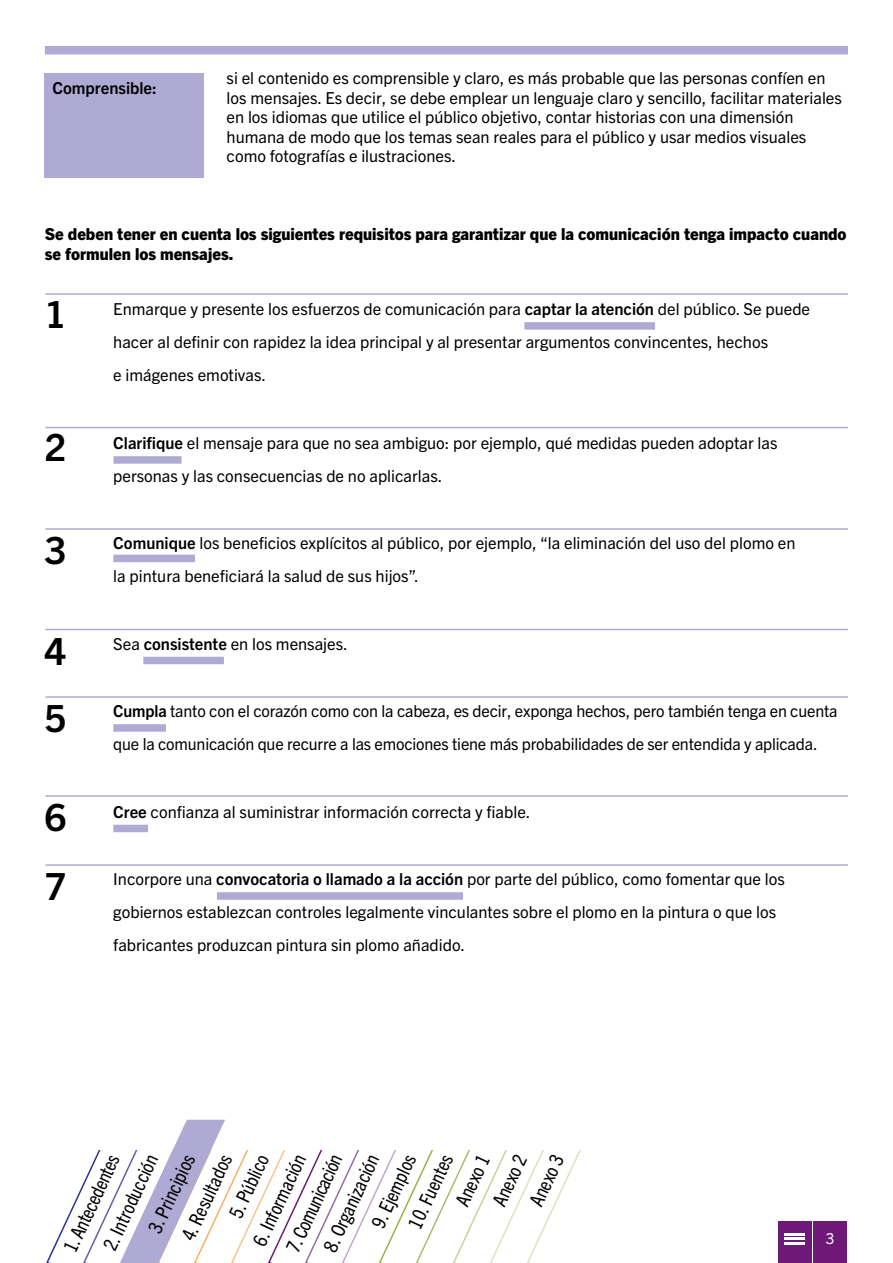
<style>
.page{position:relative;width:893px;height:1263px;background:#fff}
.page>*{position:absolute;margin:0;border:0;box-sizing:border-box;transform-origin:0 0}
.Headline_1{font:700 37.5px "Trade Gothic Next LT Pro";color:#000}
.t1{font:condensed 19.5px "Trade Gothic Next LT Pro";color:#000}
.Body_text{font:16.5px/33px "Trade Gothic Next LT Pro";color:#000}
.Sub-sub_heading{font:800 16.5px/19.5px "Trade Gothic Next LT Pro";color:#000}
.Sub-sub_heading-2{font:700 16.5px "Trade Gothic Next LT Pro";color:#000}
.t2{font:15px "Trade Gothic Next LT Pro";color:#fff}
.s1{font-weight:700}
</style>
<div class="page">
<div style="left:113px;top:456px;width:69px;height:8px;background:#afaad3"></div>
<div style="left:524px;top:322px;width:131px;height:8px;background:#afaad3"></div>
<svg style="left:46px;top:1119px;width:535px;height:144px"></svg>
<div style="left:45px;top:46px;width:803px;height:9px;background:#afaad3"></div>
<div style="left:45px;top:74px;width:159px;height:104px;background:#afaad3"></div>
<hr style="left:45px;top:293px;width:803px;height:2px;background:#afaad3">
<hr style="left:45px;top:427px;width:803px;height:1px;background:#afaad3">
<hr style="left:45px;top:528px;width:803px;height:2px;background:#afaad3">
<hr style="left:45px;top:629px;width:803px;height:1px;background:#afaad3">
<hr style="left:45px;top:696px;width:803px;height:2px;background:#afaad3">
<hr style="left:45px;top:795px;width:803px;height:2px;background:#afaad3">
<hr style="left:45px;top:864px;width:803px;height:2px;background:#afaad3">
<div style="left:113px;top:555px;width:82px;height:7px;background:#afaad3"></div>
<div style="left:143px;top:657px;width:81px;height:7px;background:#afaad3"></div>
<div style="left:113px;top:724px;width:53px;height:8px;background:#afaad3"></div>
<div style="left:113px;top:825px;width:35px;height:7px;background:#afaad3"></div>
<div style="left:217px;top:892px;width:246px;height:8px;background:#afaad3"></div>
<div style="left:813px;top:1221px;width:33px;height:42px;background:#6e1978"></div>
<div style="left:778px;top:1221px;width:33px;height:42px;background:#6e1978"></div>
<hr style="left:784px;top:1233px;width:20px;height:2px;background:#fff">
<hr style="left:784px;top:1237px;width:20px;height:3px;background:#fff">
<hr style="left:784px;top:1242px;width:20px;height:3px;background:#fff">
<p class="Sub-sub_heading-2" style="left:52px;top:77px;width:106px">Comprensible:</p>
<p class="Body_text" style="left:227px;top:67px;width:617px;line-height:19.5px">si el contenido es comprensible y claro, es más probable que las personas confíen en los mensajes. Es decir, se debe emplear un lenguaje claro y sencillo, facilitar materiales en los idiomas que utilice el público objetivo, contar historias con una dimensión humana de modo que los temas sean reales para el público y usar medios visuales como fotografías e ilustraciones.</p>
<p class="Sub-sub_heading" style="left:45px;top:223px;width:803px">Se deben tener en cuenta los siguientes requisitos para garantizar que la comunicación tenga impacto cuando se formulen los mensajes.</p>
<p class="Headline_1" style="left:45px;top:288px;width:23px">1</p>
<p class="Body_text" style="left:113px;top:292px;width:698px">Enmarque y presente los esfuerzos de comunicación para <span class="s1">captar la atención</span> del público. Se puede hacer al definir con rapidez la idea principal y al presentar argumentos convincentes, hechos<br>e imágenes emotivas.</p>
<p class="Headline_1" style="left:45px;top:421px;width:23px">2</p>
<p class="Body_text" style="left:113px;top:425px;width:666px"><span class="s1">Clarifique</span> el mensaje para que no sea ambiguo: por ejemplo, qué medidas pueden adoptar las personas y las consecuencias de no aplicarlas.</p>
<p class="Headline_1" style="left:45px;top:524px;width:23px">3</p>
<p class="Body_text" style="left:113px;top:526px;width:684px"><span class="s1">Comunique</span> los beneficios explícitos al público, por ejemplo, “la eliminación del uso del plomo en la pintura beneficiará la salud de sus hijos”.</p>
<p class="Headline_1" style="left:45px;top:625px;width:23px">4</p>
<p class="Body_text" style="left:113px;top:626px;width:236px">Sea <span class="s1">consistente</span> en los mensajes.</p>
<p class="Headline_1" style="left:45px;top:692px;width:23px">5</p>
<p class="Body_text" style="left:113px;top:694px;width:726px"><span class="s1">Cumpla</span> tanto con el corazón como con la cabeza, es decir, exponga hechos, pero también tenga en cuenta que la comunicación que recurre a las emociones tiene más probabilidades de ser entendida y aplicada.</p>
<p class="Headline_1" style="left:45px;top:791px;width:23px">6</p>
<p class="Body_text" style="left:113px;top:794px;width:419px"><span class="s1">Cree</span> confianza al suministrar información correcta y fiable.</p>
<p class="Headline_1" style="left:45px;top:860px;width:23px">7</p>
<p class="Body_text" style="left:113px;top:862px;width:673px">Incorpore una <span class="s1">convocatoria o llamado a la acción</span> por parte del público, como fomentar que los gobiernos establezcan controles legalmente vinculantes sobre el plomo en la pintura o que los fabricantes produzcan pintura sin plomo añadido.</p>
<p class="t1" style="left:402px;top:1222px;width:81px;rotate:-65deg">10. Fuentes</p>
<p class="t1" style="left:449px;top:1200px;width:57px;rotate:-65deg">Anexo 1</p>
<p class="t1" style="left:486px;top:1200px;width:57px;rotate:-65deg">Anexo 2</p>
<p class="t1" style="left:523px;top:1200px;width:57px;rotate:-65deg">Anexo 3</p>
<p class="t1" style="left:175px;top:1233px;width:94px;rotate:-65deg">4. Resultados</p>
<p class="t1" style="left:142px;top:1226px;width:86px;rotate:-65deg">3. Principios</p>
<p class="t1" style="left:223px;top:1211px;width:69px;rotate:-65deg">5. Público</p>
<p class="t1" style="left:57px;top:1246px;width:107px;rotate:-65deg">1. Antecedentes</p>
<p class="t1" style="left:365px;top:1221px;width:80px;rotate:-65deg">9. Ejemplos</p>
<p class="t1" style="left:280px;top:1245px;width:107px;rotate:-65deg">7. Comunicación</p>
<p class="t1" style="left:317px;top:1245px;width:107px;rotate:-65deg">8. Organización</p>
<p class="t1" style="left:97px;top:1243px;width:105px;rotate:-65deg">2. Introducción</p>
<p class="t1" style="left:246px;top:1239px;width:100px;rotate:-65deg">6. Información</p>
<p class="t2" style="left:826px;top:1228px;width:10px">3</p>
</div>
